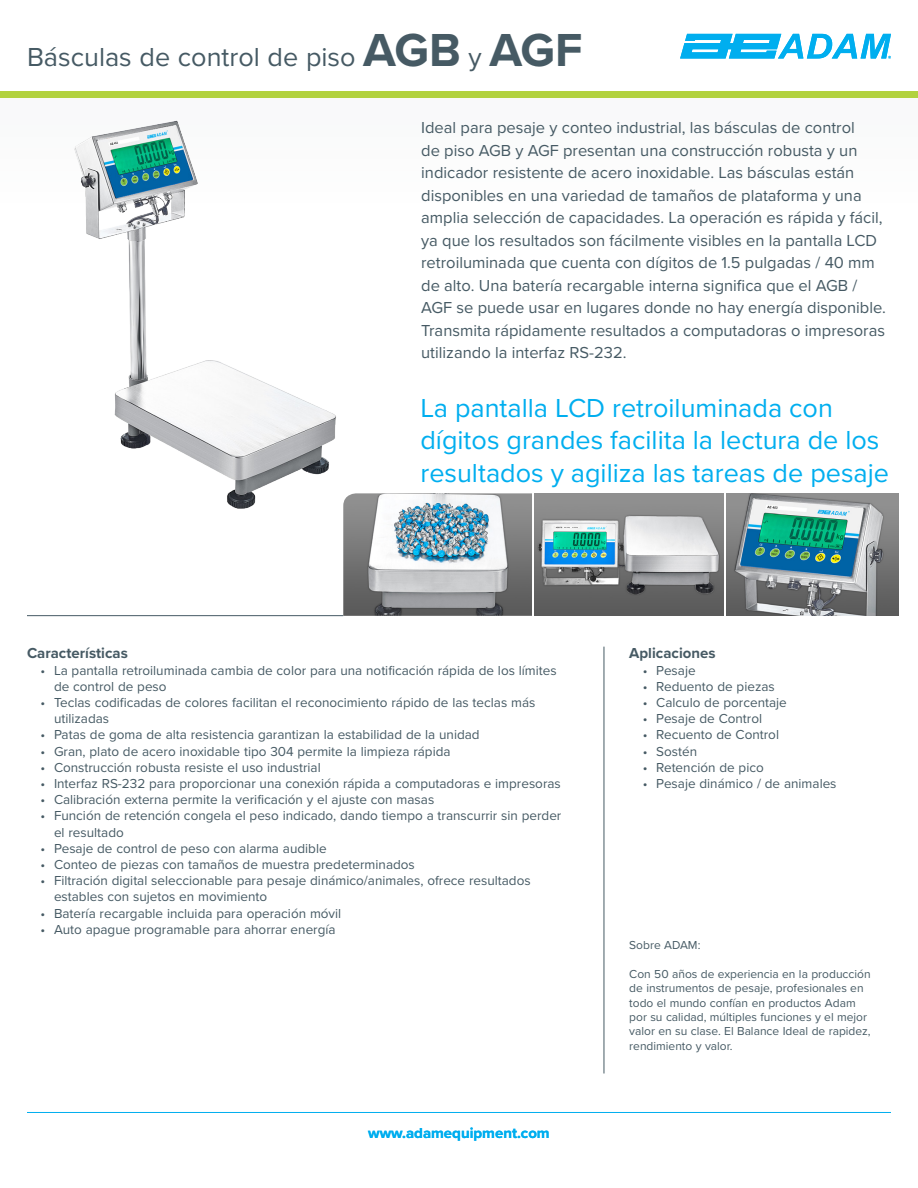
<style>
.page{position:relative;width:918px;height:1188px;background:#fff}
.page>*{position:absolute;margin:0;border:0;box-sizing:border-box;transform-origin:0 0}
.Sub_Head{font:27px/32.4px "Proxima Nova";color:#00aeef}
.Name_Range{font:27px "Proxima Nova";color:#465a64}
.AE_Copy{font:16.5px/22.5px "Proxima Nova";color:#465a64}
.t1{font:700 15px "Proxima Nova";color:#00aeef}
.Features_Header{font:700 15px "Proxima Nova";color:#465a64}
.Applications_Header{font:700 15px "Proxima Nova";color:#465a64}
.t2{font:13.5px/16.2px "Proxima Nova";color:#465a64}
.About_US_text{font:12px/14.4px "Proxima Nova";color:#465a64}
.s1{font-weight:700;font-size:48px}
</style>
<div class="page">
<div style="left:0;top:98px;width:918px;height:114px;background:#fbfbfb"></div>
<img style="left:74px;top:120px;width:262px;height:389px">
<div style="left:0;top:92px;width:918px;height:6px;background:#b2d23f"></div>
<hr style="left:27px;top:1112px;width:864px;height:1px;background:#00aeef">
<hr style="left:27px;top:615px;width:316px;height:1px;background:#465a64">
<hr style="left:604px;top:647px;width:1px;height:427px;background:#465a64">
<svg style="left:680px;top:34px;width:211px;height:25px"></svg>
<img style="left:343px;top:493px;width:189px;height:123px">
<img style="left:535px;top:493px;width:189px;height:123px">
<img style="left:727px;top:493px;width:172px;height:123px">
<p class="Name_Range" style="left:27px;top:37px;width:557px">Básculas de control de piso <span class="s1">AGB</span> y <span class="s1">AGF</span></p>
<p class="AE_Copy" style="left:421px;top:116px;width:466px">Ideal para pesaje y conteo industrial, las básculas de control<br>de piso AGB y AGF presentan una construcción robusta y un indicador resistente de acero inoxidable. Las básculas están disponibles en una variedad de tamaños de plataforma y una amplia selección de capacidades. La operación es rápida y fácil, ya que los resultados son fácilmente visibles en la pantalla LCD retroiluminada que cuenta con dígitos de 1.5 pulgadas / 40 mm de alto. Una batería recargable interna significa que el AGB / AGF se puede usar en lugares donde no hay energía disponible.<br>Transmita rápidamente resultados a computadoras o impresoras utilizando la interfaz RS-232.</p>
<p class="Sub_Head" style="left:420px;top:390px;width:470px">La pantalla LCD retroiluminada con dígitos grandes facilita la lectura de los resultados y agiliza las tareas de pesaje</p>
<p class="Features_Header" style="left:27px;top:642px;width:102px">Características</p>
<p class="t2" style="left:54px;top:661px;width:504px;text-indent:-14px">• La pantalla retroiluminada cambia de color para una notificación rápida de los límites de control de peso</p>
<p class="t2" style="left:54px;top:694px;width:483px;text-indent:-14px">• Teclas codificadas de colores facilitan el reconocimiento rápido de las teclas más utilizadas</p>
<p class="t2" style="left:40px;top:726px;width:441px">• Patas de goma de alta resistencia garantizan la estabilidad de la unidad</p>
<p class="t2" style="left:40px;top:742px;width:412px">• Gran, plato de acero inoxidable tipo 304 permite la limpieza rápida</p>
<p class="t2" style="left:40px;top:759px;width:282px">• Construcción robusta resiste el uso industrial</p>
<p class="t2" style="left:40px;top:775px;width:522px">• Interfaz RS-232 para proporcionar una conexión rápida a computadoras e impresoras</p>
<p class="t2" style="left:40px;top:791px;width:395px">• Calibración externa permite la verificación y el ajuste con masas</p>
<p class="t2" style="left:54px;top:807px;width:509px;text-indent:-14px">• Función de retención congela el peso indicado, dando tiempo a transcurrir sin perder el resultado</p>
<p class="t2" style="left:40px;top:840px;width:288px">• Pesaje de control de peso con alarma audible</p>
<p class="t2" style="left:40px;top:856px;width:376px">• Conteo de piezas con tamaños de muestra predeterminados</p>
<p class="t2" style="left:54px;top:872px;width:478px;text-indent:-14px">• Filtración digital seleccionable para pesaje dinámico/animales, ofrece resultados estables con sujetos en movimiento</p>
<p class="t2" style="left:40px;top:904px;width:302px">• Batería recargable incluida para operación móvil</p>
<p class="t2" style="left:40px;top:921px;width:297px">• Auto apague programable para ahorrar energía</p>
<p class="t1" style="left:368px;top:1122px;width:183px">www.adamequipment.com</p>
<p class="Applications_Header" style="left:629px;top:642px;width:88px">Aplicaciones</p>
<p class="t2" style="left:643px;top:661px;width:54px">• Pesaje</p>
<p class="t2" style="left:643px;top:678px;width:134px">• Reduento de piezas</p>
<p class="t2" style="left:643px;top:694px;width:146px">• Calculo de porcentaje</p>
<p class="t2" style="left:643px;top:710px;width:121px">• Pesaje de Control</p>
<p class="t2" style="left:643px;top:726px;width:138px">• Recuento de Control</p>
<p class="t2" style="left:643px;top:742px;width:56px">• Sostén</p>
<p class="t2" style="left:643px;top:759px;width:123px">• Retención de pico</p>
<p class="t2" style="left:643px;top:775px;width:195px">• Pesaje dinámico / de animales</p>
<p class="About_US_text" style="left:629px;top:937px;width:73px">Sobre ADAM:</p>
<p class="About_US_text" style="left:629px;top:966px;width:243px">Con 50 años de experiencia en la producción de instrumentos de pesaje, profesionales en todo el mundo confían en productos Adam por su calidad, múltiples funciones y el mejor valor en su clase. El Balance Ideal de rapidez, rendimiento y valor.</p>
</div>
